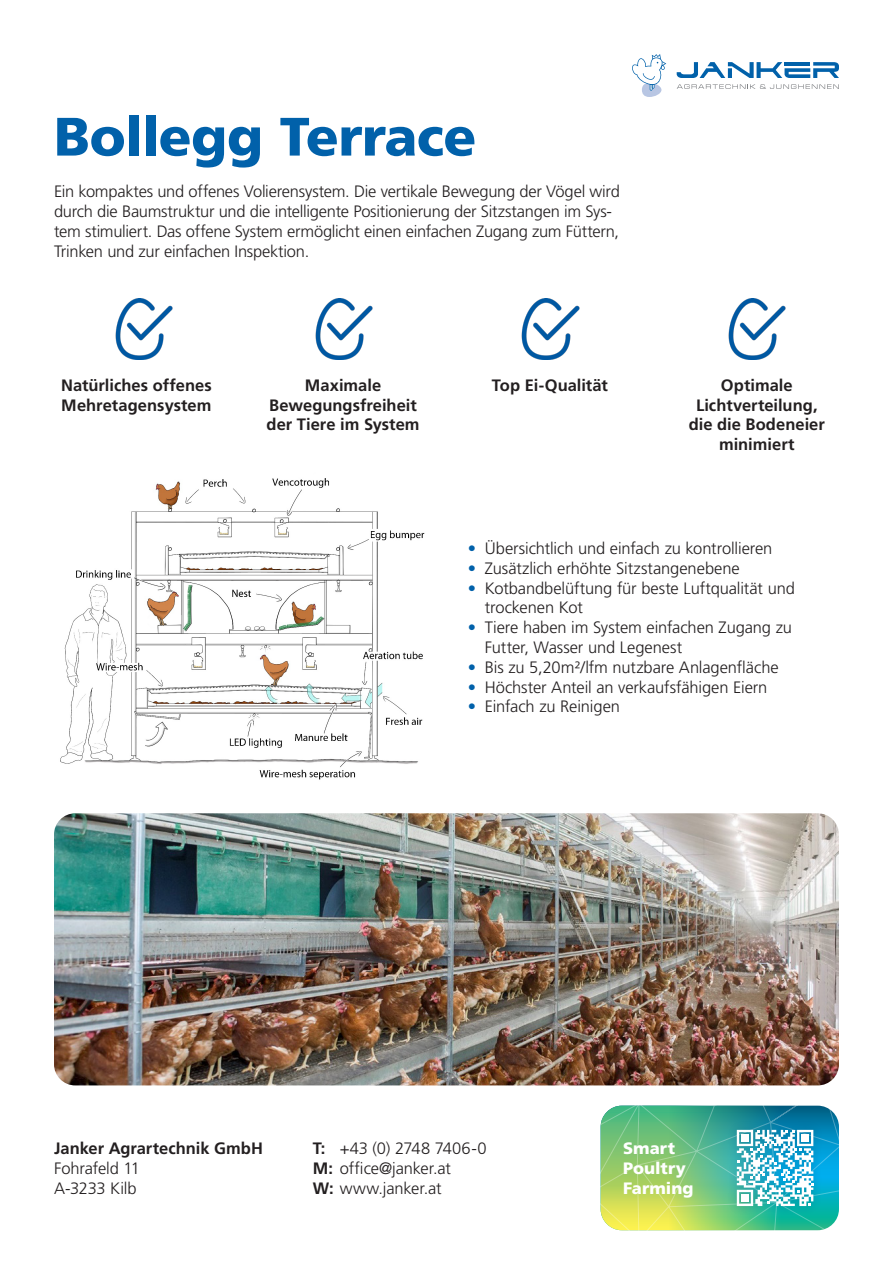
<style>
.page{position:relative;width:893px;height:1263px;background:#fff}
.page>*{position:absolute;margin:0;border:0;box-sizing:border-box;transform-origin:0 0}
.t1{font:900 54px "Frutiger LT Pro";letter-spacing:-.01em;color:#0161aa}
.t2{font:300 16.5px/19.8px "Frutiger LT Pro";letter-spacing:-.01em;color:#231f20}
.t3{font:700 16.5px/19.8px "Frutiger LT Pro";color:#231f20;text-align:center}
.t4{font:900 16.5px/19.8px "Frutiger LT Pro";color:#fff}
.s1{color:#0161aa}
.s2{font-weight:700}
</style>
<div class="page">
<svg style="left:677px;top:62px;width:162px;height:16px"></svg>
<svg style="left:677px;top:84px;width:162px;height:5px"></svg>
<svg style="left:632px;top:54px;width:34px;height:43px"></svg>
<svg style="left:574px;top:1085px;width:248px;height:146px"></svg>
<img style="left:601px;top:1106px;width:238px;height:124px">
<img style="left:54px;top:813px;width:785px;height:272px">
<img style="left:60px;top:478px;width:365px;height:302px">
<img style="left:115px;top:299px;width:58px;height:60px">
<img style="left:315px;top:299px;width:58px;height:60px">
<img style="left:521px;top:299px;width:58px;height:60px">
<img style="left:728px;top:299px;width:58px;height:60px">
<h1 class="t1" style="left:54px;top:104px;width:424px">Bollegg Terrace</h1>
<p class="t2" style="left:54px;top:182px;width:567px">Ein kompaktes und offenes Volierensystem. Die vertikale Bewegung der Vögel wird durch die Baumstruktur und die intelligente Positionierung der Sitzstangen im Sys&shy;tem stimuliert. Das offene System ermöglicht einen einfachen Zugang zum Füttern, Trinken und zur einfachen Inspektion.</p>
<p class="t3" style="left:61px;top:375px;width:152px;text-align:left">Natürliches offenes<br>Mehretagensystem</p>
<p class="t3" style="left:267px;top:375px;width:155px">Maximale<br>Bewegungsfreiheit der Tiere im System</p>
<p class="t3" style="left:492px;top:375px;width:118px">Top Ei-Qualität</p>
<p class="t3" style="left:689px;top:375px;width:138px">Optimale<br>Lichtverteilung, die die Bodeneier minimiert</p>
<p class="t2" style="left:468px;top:538px;width:306px"><span class="s1">•</span> Übersichtlich und einfach zu kontrollieren</p>
<p class="t2" style="left:468px;top:558px;width:273px"><span class="s1">•</span> Zusätzlich erhöhte Sitzstangenebene</p>
<p class="t2" style="left:485px;top:578px;width:312px;text-indent:-17px"><span class="s1">•</span> Kotbandbelüftung für beste Luftqualität und trockenen Kot</p>
<p class="t2" style="left:485px;top:618px;width:309px;text-indent:-17px"><span class="s1">•</span> Tiere haben im System einfachen Zugang zu<br>Futter, Wasser und Legenest</p>
<p class="t2" style="left:468px;top:657px;width:312px"><span class="s1">•</span> Bis zu 5,20m²/lfm nutzbare Anlagenfläche</p>
<p class="t2" style="left:468px;top:677px;width:301px"><span class="s1">•</span> Höchster Anteil an verkaufsfähigen Eiern</p>
<p class="t2" style="left:468px;top:697px;width:154px"><span class="s1">•</span> Einfach zu Reinigen</p>
<p class="t3" style="left:54px;top:1139px;width:210px">Janker Agrartechnik GmbH</p>
<p class="t2" style="left:54px;top:1159px;width:88px">Fohrafeld 11<br>A-3233 Kilb</p>
<p class="t2" style="left:313px;top:1139px;width:175px"><span class="s2">T:</span> +43 (0) 2748 7406-0<br><span class="s2">M:</span> office@janker.at<br><span class="s2">W:</span> www.janker.at</p>
<p class="t4" style="left:623px;top:1138px;width:72px">Smart<br>Poultry<br>Farming</p>
</div>
